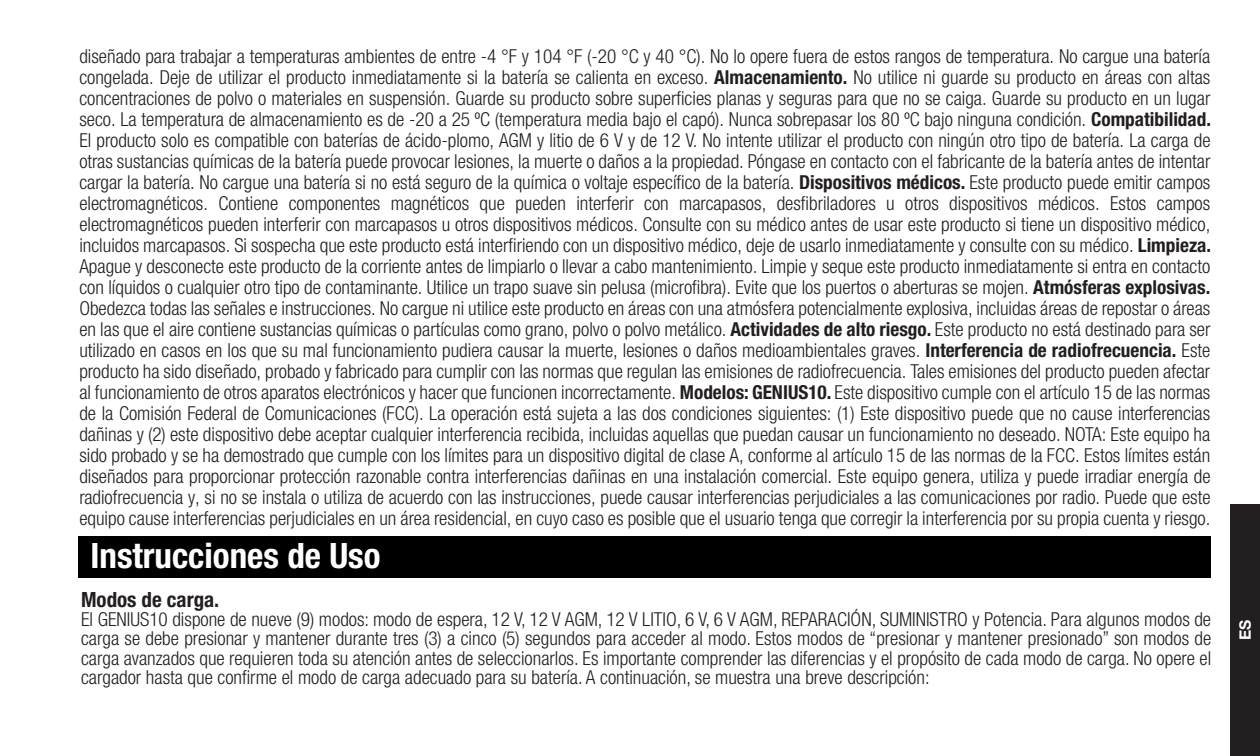
<style>
.page{position:relative;width:1260px;height:756px;background:#fff}
.page>*{position:absolute;margin:0;border:0;box-sizing:border-box;transform-origin:0 0}
.t1{font:700 condensed 35px "Helvetica Neue LTW1 G";color:#fff}
.t2{font:700 condensed 21px "Helvetica Neue LT Std";color:#231f20}
.t3{font:300 condensed 19.25px/21px "Helvetica Neue LTW1 G";color:#231f20;text-align:justify}
.t4{font:300 condensed 19.25px/19.2px "Helvetica Neue LT Std";color:#231f20;text-align:justify}
.t5{font:700 15.75px "Helvetica Neue LT Std";color:#fff}
.s1{font-weight:700}
</style>
<div class="page">
<div style="left:1230px;top:504px;width:30px;height:252px;background:#231f20"></div>
<div style="left:79px;top:537px;width:1132px;height:41px;background:#000"></div>
<p class="t3" style="left:79px;top:46px;width:1133px">diseñado para trabajar a temperaturas ambientes de entre -4 °F y 104 °F (-20 °C y 40 °C). No lo opere fuera de estos rangos de temperatura. No cargue una batería congelada. Deje de utilizar el producto inmediatamente si la batería se calienta en exceso. <span class="s1">Almacenamiento.</span> No utilice ni guarde su producto en áreas con altas concentraciones de polvo o materiales en suspensión. Guarde su producto sobre superficies planas y seguras para que no se caiga. Guarde su producto en un lugar seco. La temperatura de almacenamiento es de -20 a 25 ºC (temperatura media bajo el capó). Nunca sobrepasar los 80 ºC bajo ninguna condición. <span class="s1">Compatibilidad.<br></span>El producto solo es compatible con baterías de ácido-plomo, AGM y litio de 6 V y de 12 V. No intente utilizar el producto con ningún otro tipo de batería. La carga de otras sustancias químicas de la batería puede provocar lesiones, la muerte o daños a la propiedad. Póngase en contacto con el fabricante de la batería antes de intentar cargar la batería. No cargue una batería si no está seguro de la química o voltaje específico de la batería. <span class="s1">Dispositivos médicos.</span> Este producto puede emitir campos electromagnéticos. Contiene componentes magnéticos que pueden interferir con marcapasos, desfibriladores u otros dispositivos médicos. Estos campos electromagnéticos pueden interferir con marcapasos u otros dispositivos médicos. Consulte con su médico antes de usar este producto si tiene un dispositivo médico, incluidos marcapasos. Si sospecha que este producto está interfiriendo con un dispositivo médico, deje de usarlo inmediatamente y consulte con su médico. <span class="s1">Limpieza.<br></span>Apague y desconecte este producto de la corriente antes de limpiarlo o llevar a cabo mantenimiento. Limpie y seque este producto inmediatamente si entra en contacto con líquidos o cualquier otro tipo de contaminante. Utilice un trapo suave sin pelusa (microfibra). Evite que los puertos o aberturas se mojen. <span class="s1">Atmósferas explosivas.<br></span>Obedezca todas las señales e instrucciones. No cargue ni utilice este producto en áreas con una atmósfera potencialmente explosiva, incluidas áreas de repostar o áreas en las que el aire contiene sustancias químicas o partículas como grano, polvo o polvo metálico. <span class="s1">Actividades de alto riesgo.</span> Este producto no está destinado para ser utilizado en casos en los que su mal funcionamiento pudiera causar la muerte, lesiones o daños medioambientales graves. <span class="s1">Interferencia de radiofrecuencia.</span> Este producto ha sido diseñado, probado y fabricado para cumplir con las normas que regulan las emisiones de radiofrecuencia. Tales emisiones del producto pueden afectar al funcionamiento de otros aparatos electrónicos y hacer que funcionen incorrectamente. <span class="s1">Modelos: GENIUS10.</span> Este dispositivo cumple con el artículo 15 de las normas de la Comisión Federal de Comunicaciones (FCC). La operación está sujeta a las dos condiciones siguientes: (1) Este dispositivo puede que no cause interferencias dañinas y (2) este dispositivo debe aceptar cualquier interferencia recibida, incluidas aquellas que puedan causar un funcionamiento no deseado. NOTA: Este equipo ha sido probado y se ha demostrado que cumple con los límites para un dispositivo digital de clase A, conforme al artículo 15 de las normas de la FCC. Estos límites están diseñados para proporcionar protección razonable contra interferencias dañinas en una instalación comercial. Este equipo genera, utiliza y puede irradiar energía de radiofrecuencia y, si no se instala o utiliza de acuerdo con las instrucciones, puede causar interferencias perjudiciales a las comunicaciones por radio. Puede que este equipo cause interferencias perjudiciales en un área residencial, en cuyo caso es posible que el usuario tenga que corregir la interferencia por su propia cuenta y riesgo.</p>
<p class="t1" style="left:90px;top:534px;width:292px">Instrucciones de Uso</p>
<p class="t2" style="left:81px;top:587px;width:140px">Modos de carga.</p>
<p class="t4" style="left:81px;top:610px;width:1132px">El GENIUS10 dispone de nueve (9) modos: modo de espera, 12 V, 12 V AGM, 12 V LITIO, 6 V, 6 V AGM, REPARACIÓN, SUMINISTRO y Potencia. Para algunos modos de carga se debe presionar y mantener durante tres (3) a cinco (5) segundos para acceder al modo. Estos modos de “presionar y mantener presionado” son modos de carga avanzados que requieren toda su atención antes de seleccionarlos. Es importante comprender las diferencias y el propósito de cada modo de carga. No opere el cargador hasta que confirme el modo de carga adecuado para su batería. A continuación, se muestra una breve descripción:</p>
<p class="t5" style="left:1235px;top:640px;width:22px;rotate:-90deg">ES</p>
</div>
